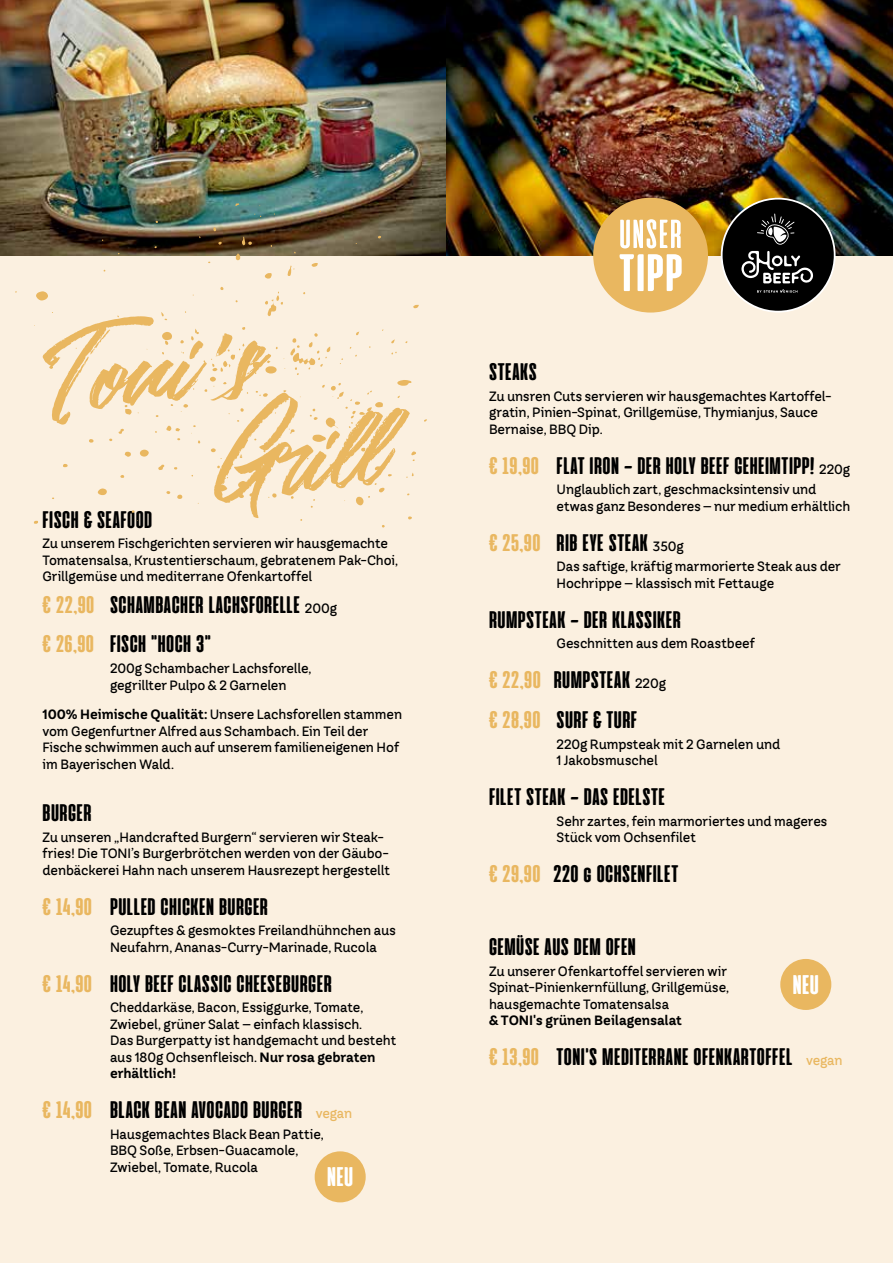
<style>
.page{position:relative;width:893px;height:1263px;background:#fff}
.page>*{position:absolute;margin:0;border:0;box-sizing:border-box;transform-origin:0 0}
.t1{font:84px "Highlander";color:#e9b760}
.t2{font:800 27px "Cinematografica";letter-spacing:.02em;color:#fff}
.t3{font:800 24px/39.8px "Cinematografica";letter-spacing:.02em;color:#000}
.t4{font:500 13.5px/16.5px "TT Hazelnuts";letter-spacing:-.01em;color:#000}
.t5{font:700 13.5px "TT Hazelnuts";letter-spacing:-.005em;color:#000}
.s1{color:#e9b760}
.s2{font-family:"TT Hazelnuts";font-weight:500;font-size:13.5px}
.s3{font-weight:700}
.s4{font-family:"TT Hazelnuts";font-weight:500;font-size:13.5px;color:#e9b760}
</style>
<div class="page">
<div style="left:0;top:244px;width:446px;height:1019px;background:#fbf0e0"></div>
<div style="left:446px;top:255px;width:447px;height:1008px;background:#fbf0e0"></div>
<img style="left:0;top:0;width:893px;height:255px">
<div style="left:315px;top:1151px;width:51px;height:51px;background:#e9b760;border-radius:50%"></div>
<svg style="left:15px;top:210px;width:61px;height:314px"></svg>
<svg style="left:76px;top:203px;width:351px;height:325px"></svg>
<div style="left:722px;top:199px;width:113px;height:113px;background:#000;border-radius:50%"></div>
<svg style="left:757px;top:289px;width:40px;height:4px"></svg>
<svg style="left:741px;top:251px;width:72px;height:32px"></svg>
<svg style="left:757px;top:214px;width:37px;height:31px"></svg>
<div style="left:721px;top:198px;width:115px;height:115px;border:2px solid #fff;border-radius:50%"></div>
<div style="left:593px;top:198px;width:115px;height:115px;background:#e9b760;border-radius:50%"></div>
<svg style="left:620px;top:254px;width:62px;height:37px"></svg>
<svg style="left:620px;top:219px;width:61px;height:29px"></svg>
<div style="left:780px;top:959px;width:51px;height:51px;background:#e9b760;border-radius:50%"></div>
<h1 class="t1" style="left:36px;top:337px;width:222px;rotate:-6deg">Toni ’s</h1>
<h1 class="t1" style="left:211px;top:423px;width:169px;rotate:-6deg">Grill</h1>
<h3 class="t3" style="left:43px;top:500px;width:111px">FISCH &amp; SEAFOOD</h3>
<p class="t4" style="left:43px;top:535px;width:357px">Zu unserem Fischgerichten servieren wir hausgemachte<br>Tomatensalsa, Krustentierschaum, gebratenem Pak-Choi,<br>Grillgemüse und mediterrane Ofenkartoffel</p>
<h3 class="t3" style="left:43px;top:585px;width:296px"><span class="s1">€ 22,9O</span> SCHAMBACHER LACHSFORELLE <span class="s2">200g </span><span class="s1">€ 26,9O</span> FISCH "HOCH 3"</h3>
<p class="t4" style="left:110px;top:660px;width:203px">200g Schambacher Lachsforelle, gegrillter Pulpo &amp; 2 Garnelen</p>
<p class="t4" style="left:43px;top:706px;width:361px"><span class="s3">100% Heimische Qualität:</span> Unsere Lachsforellen stammen vom Gegenfurtner Alfred aus Schambach. Ein Teil der Fische schwimmen auch auf unserem familieneigenen Hof im Bayerischen Wald.</p>
<h3 class="t3" style="left:43px;top:793px;width:50px">BURGER</h3>
<p class="t4" style="left:43px;top:829px;width:349px">Zu unseren „Handcrafted Burgern“ servieren wir Steak&shy;fries! Die TONI’s Burgerbrötchen werden von der Gäubo&shy;denbäckerei Hahn nach unserem Hausrezept hergestellt</p>
<h3 class="t3" style="left:43px;top:886px;width:227px"><span class="s1">€ 14,9O</span> PULLED CHICKEN BURGER</h3>
<p class="t4" style="left:110px;top:922px;width:287px">Gezupftes &amp; gesmoktes Freilandhühnchen aus<br>Neufahrn, Ananas-Curry-Marinade, Rucola</p>
<h3 class="t3" style="left:43px;top:963px;width:291px"><span class="s1">€ 14,9O</span> HOLY BEEF CLASSIC CHEESEBURGER</h3>
<p class="t4" style="left:110px;top:999px;width:288px">Cheddarkäse, Bacon, Essiggurke, Tomate, Zwiebel, grüner Salat – einfach klassisch.<br>Das Burgerpatty ist handgemacht und besteht aus 180g Ochsenfleisch. <span class="s3">Nur rosa gebraten erhältlich!</span></p>
<h3 class="t3" style="left:43px;top:1090px;width:311px"><span class="s1">€ 14,9O</span> BLACK BEAN AVOCADO BURGER <span class="s4">vegan</span></h3>
<p class="t4" style="left:110px;top:1126px;width:215px">Hausgemachtes Black Bean Pattie,<br>BBQ Soße, Erbsen-Guacamole,<br>Zwiebel, Tomate, Rucola</p>
<h2 class="t2" style="left:327px;top:1162px;width:28px">NEU</h2>
<h3 class="t3" style="left:489px;top:352px;width:49px">STEAKS</h3>
<p class="t4" style="left:489px;top:388px;width:344px">Zu unsren Cuts servieren wir hausgemachtes Kartoffel&shy;gratin, Pinien-Spinat, Grillgemüse, Thymianjus, Sauce<br>Bernaise, BBQ Dip.</p>
<h3 class="t3" style="left:489px;top:445px;width:363px"><span class="s1">€ 19,9O</span> FLAT IRON — DER HOLY BEEF GEHEIMTIPP! <span class="s2">220g</span></h3>
<p class="t4" style="left:556px;top:481px;width:295px">Unglaublich zart, geschmacksintensiv und etwas ganz Besonderes – nur medium erhältlich</p>
<h3 class="t3" style="left:489px;top:522px;width:196px"><span class="s1">€ 25,9O</span> RIB EYE STEAK <span class="s2">350g</span></h3>
<p class="t4" style="left:556px;top:558px;width:286px">Das saftige, kräftig marmorierte Steak aus der<br>Hochrippe – klassisch mit Fettauge</p>
<h3 class="t3" style="left:489px;top:599px;width:193px">RUMPSTEAK — DER KLASSIKER</h3>
<p class="t4" style="left:556px;top:635px;width:200px">Geschnitten aus dem Roastbeef</p>
<h3 class="t3" style="left:489px;top:660px;width:179px"><span class="s1">€ 22,9O</span> RUMPSTEAK <span class="s2">220g </span><span class="s1">€ 28,9O</span> SURF &amp; TURF</h3>
<p class="t4" style="left:556px;top:735px;width:225px">220g Rumpsteak mit 2 Garnelen und<br>1 Jakobsmuschel</p>
<h3 class="t3" style="left:489px;top:777px;width:177px">FILET STEAK — DAS EDELSTE</h3>
<p class="t4" style="left:556px;top:812px;width:272px">Sehr zartes, fein marmoriertes und mageres<br>Stück vom Ochsenfilet</p>
<h3 class="t3" style="left:489px;top:854px;width:191px"><span class="s1">€ 29,9O</span> 22O g OCHSENFILET</h3>
<h3 class="t3" style="left:489px;top:927px;width:148px">GEMÜSE AUS DEM OFEN</h3>
<p class="t4" style="left:489px;top:963px;width:242px">Zu unserer Ofenkartoffel servieren wir<br>Spinat-Pinienkernfüllung, Grillgemüse, hausgemachte Tomatensalsa</p>
<p class="t5" style="left:489px;top:1012px;width:195px">&amp; TONI's grünen Beilagensalat</p>
<h3 class="t3" style="left:489px;top:1037px;width:355px"><span class="s1">€ 13,9O</span> TONI'S MEDITERRANE OFENKARTOFFEL <span class="s4">vegan</span></h3>
<h2 class="t2" style="left:793px;top:970px;width:28px">NEU</h2>
</div>
